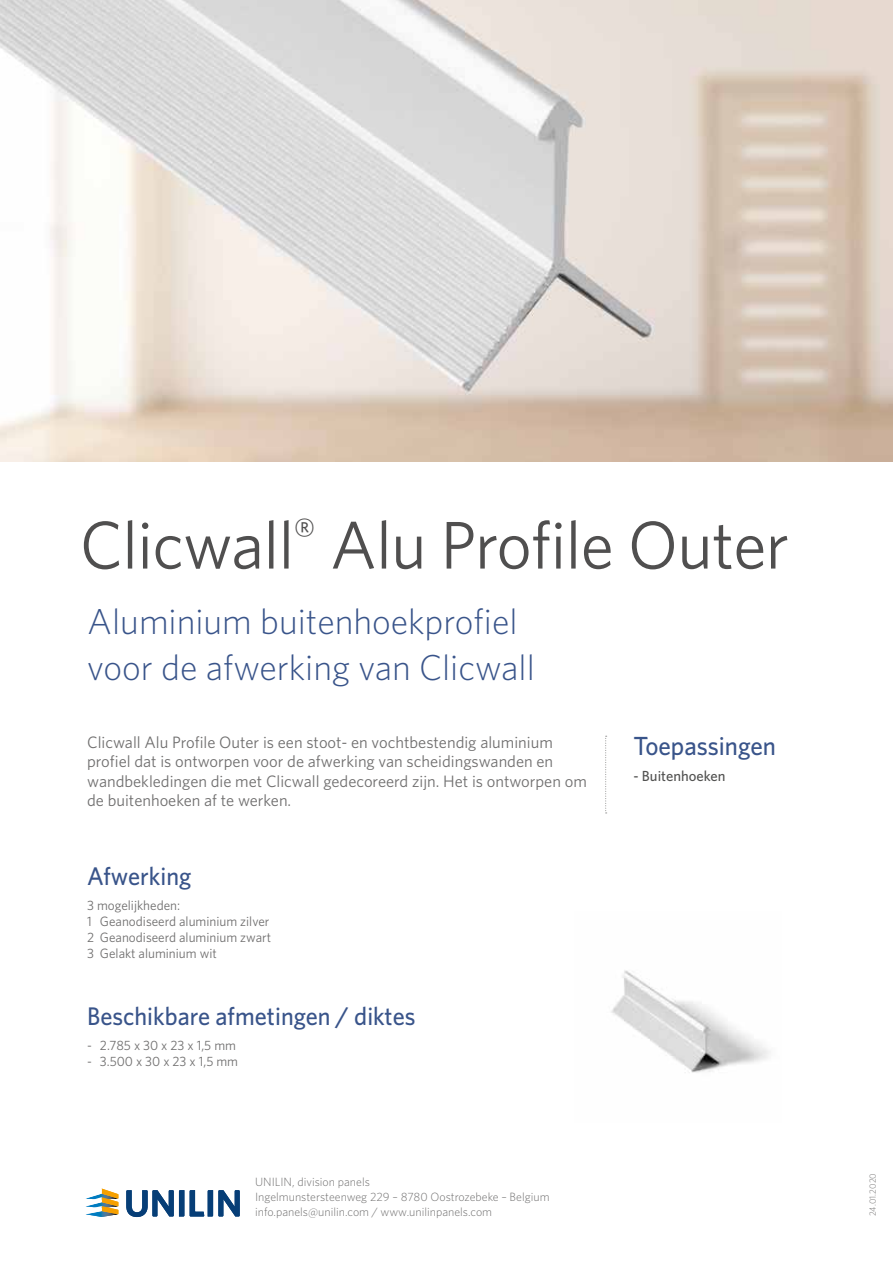
<style>
.page{position:relative;width:893px;height:1263px;background:#fff}
.page>*{position:absolute;margin:0;border:0;box-sizing:border-box;transform-origin:0 0}
.t1{font:67.5px "Whitney";letter-spacing:-.01em;color:#504f4f}
.t2{font:300 36px/46px "Whitney";color:#39548a}
.t3{font:500 26.25px "Whitney";color:#39548a;scale:.95 1}
.t4{font:500 25.5px "Whitney";color:#39548a;scale:.95 1}
.t5{font:16.5px/19.5px "Whitney";color:#706f6f}
.t6{font:500 14.55px "Whitney";color:#525251}
.t7{font:13.5px/16.2px "Whitney";color:#706f6f}
.t8{font:300 12px/15px "Whitney";color:#706f6f}
.t9{font:300 9px "Whitney";color:#706f6f}
</style>
<div class="page">
<svg style="left:605px;top:736px;width:2px;height:77px"></svg>
<svg style="left:126px;top:1190px;width:58px;height:27px"></svg>
<svg style="left:190px;top:1190px;width:50px;height:26px"></svg>
<svg style="left:86px;top:1188px;width:32px;height:29px"></svg>
<img style="left:611px;top:970px;width:160px;height:103px">
<img style="left:0;top:0;width:893px;height:461px">
<h1 class="t1" style="left:80px;top:505px;width:711px">Clicwall<sup>®</sup> Alu Profile Outer</h1>
<h2 class="t2" style="left:87px;top:598px;width:449px">Aluminium buitenhoekprofiel voor de afwerking van Clicwall</h2>
<p class="t5" style="left:87px;top:732px;width:501px">Clicwall Alu Profile Outer is een stoot- en vochtbestendig aluminium profiel dat is ontworpen voor de afwerking van scheidingswanden en wandbekledingen die met Clicwall gedecoreerd zijn. Het is ontworpen om de buitenhoeken af te werken.</p>
<h3 class="t3" style="left:634px;top:730px;width:151px">Toepassingen</h3>
<p class="t6" style="left:634px;top:767px;width:93px">- Buitenhoeken</p>
<h3 class="t4" style="left:87px;top:860px;width:111px">Afwerking</h3>
<p class="t7" style="left:87px;top:896px;width:186px">3 mogelijkheden:<br>1 Geanodiseerd aluminium zilver<br>2 Geanodiseerd aluminium zwart<br>3 Gelakt aluminium wit</p>
<h3 class="t4" style="left:87px;top:1001px;width:347px">Beschikbare afmetingen / diktes</h3>
<p class="t7" style="left:87px;top:1036px;width:150px">- 2.785 x 30 x 23 x 1,5 mm</p>
<p class="t7" style="left:87px;top:1053px;width:152px">- 3.500 x 30 x 23 x 1,5 mm</p>
<p class="t8" style="left:255px;top:1174px;width:296px">UNILIN, division panels<br>Ingelmunstersteenweg 229 – 8780 Oostrozebeke – Belgium info.panels@unilin.com / www.unilinpanels.com</p>
<p class="t9" style="left:867px;top:1216px;width:44px;rotate:-90deg">24.01.2020</p>
</div>
